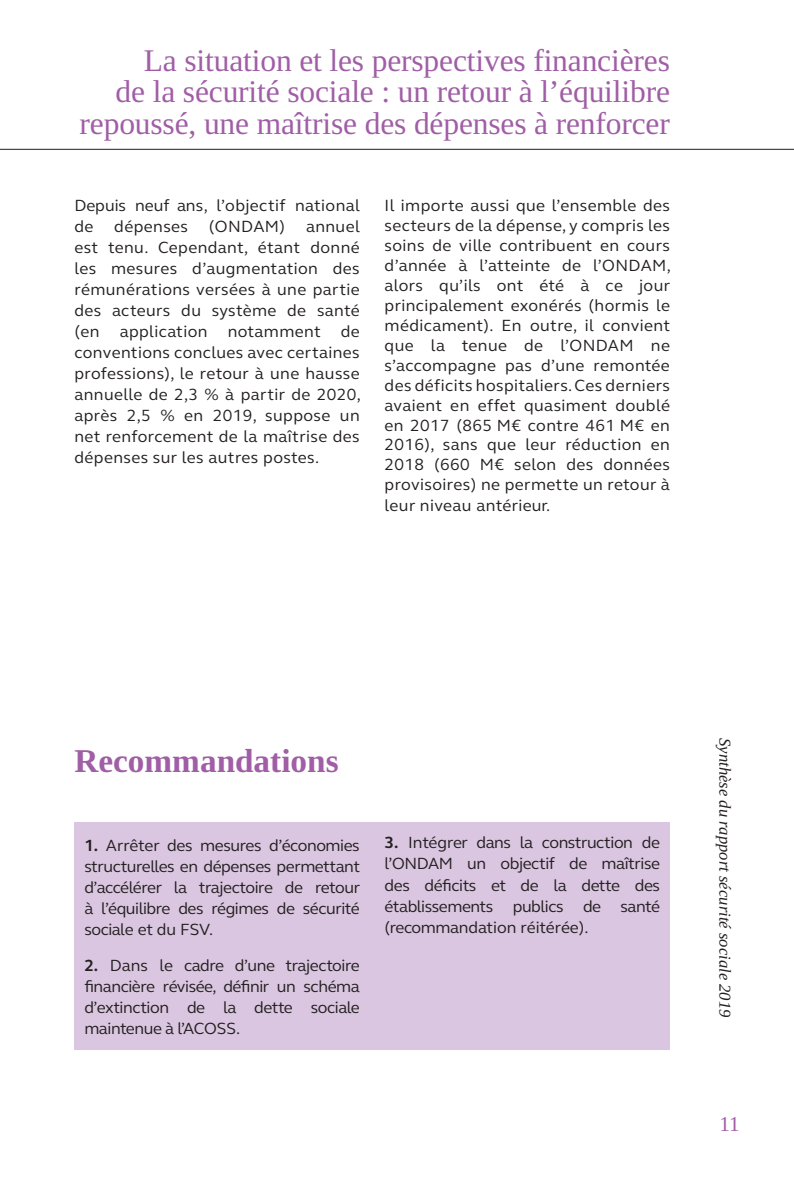
<style>
.page{position:relative;width:794px;height:1191px;background:#fff}
.page>*{position:absolute;margin:0;border:0;box-sizing:border-box;transform-origin:0 0}
.Texte{font:700 33.25px "Liberation Serif";color:#a05ea6}
.En-Tête_page_Impaire{font:31.5px/31.5px "Liberation Serif";letter-spacing:-.005em;color:#a05ea6;text-align:right}
.t1{font:21px "Liberation Serif";color:#a05ea6}
.Texte-2{font:16.62px/21px "FS Elliot";color:#231f20;text-align:justify}
.Texte-3{font:16.62px/21px "FS Elliot";letter-spacing:.025em;color:#231f20}
.t2{font:italic 16.62px "Liberation Serif";color:#231f20}
.s1{font-weight:700}
</style>
<div class="page">
<hr style="left:0;top:149px;width:794px;height:1px;background:#231f20">
<div style="left:74px;top:822px;width:596px;height:227px;background:#dac6e0"></div>
<p class="En-Tête_page_Impaire" style="left:80px;top:45px;width:592px">La situation et les perspectives financières<br>de la sécurité sociale : un retour à l’équilibre repoussé, une maîtrise des dépenses à renforcer</p>
<p class="Texte-3" style="left:74px;top:194px;width:287px">Depuis neuf ans, l’objectif national de</p>
<p class="Texte-3" style="left:114px;top:215px;width:75px">dépenses</p>
<p class="Texte-2" style="left:209px;top:215px;width:78px">(ONDAM)</p>
<p class="Texte-2" style="left:74px;top:215px;width:288px;text-indent:231px">annuel est tenu. Cependant, étant donné les mesures d’augmentation des rémunérations versées à une partie des acteurs du système de santé (en application notamment de conventions conclues avec certaines professions), le retour à une hausse annuelle de 2,3 % à partir de 2020, après 2,5 % en 2019, suppose un net renforcement de la maîtrise des dépenses sur les autres postes.</p>
<p class="Texte-2" style="left:384px;top:195px;width:288px;line-height:19.9px">Il importe aussi que l’ensemble des secteurs de la dépense, y compris les soins de ville contribuent en cours d’année à l’atteinte de l’ONDAM, alors qu’ils ont été à ce jour principalement exonérés (hormis le médicament). En outre, il convient que la tenue de l’ONDAM ne s’accompagne pas d’une remontée des déficits hospitaliers. Ces derniers avaient en effet quasiment doublé en 2017 (865 M€ contre 461 M€ en 2016), sans que leur réduction en 2018 (660 M€ selon des données provisoires) ne permette un retour à leur niveau antérieur.</p>
<p class="Texte" style="left:74px;top:738px;width:266px">Recommandations</p>
<p class="Texte-2" style="left:84px;top:834px;width:277px"><span class="s1">1.</span> Arrêter des mesures d’économies structurelles en dépenses permettant d’accélérer la trajectoire de retour à l’équilibre des régimes de sécurité sociale et du FSV.</p>
<p class="Texte-2" style="left:84px;top:954px;width:277px"><span class="s1">2.</span> Dans le cadre d’une trajectoire financière révisée, définir un schéma d’extinction de la dette sociale maintenue à l’ACOSS.</p>
<p class="Texte-2" style="left:384px;top:832px;width:277px"><span class="s1">3.</span> Intégrer dans la construction de l’ONDAM un objectif de maîtrise des déficits et de la dette des établissements publics de santé (recommandation réitérée).</p>
<p class="t2" style="left:736px;top:738px;width:281px;rotate:90deg">Synthèse du rapport sécurité sociale 2019</p>
<p class="t1" style="left:719px;top:1110px;width:22px">11</p>
</div>
